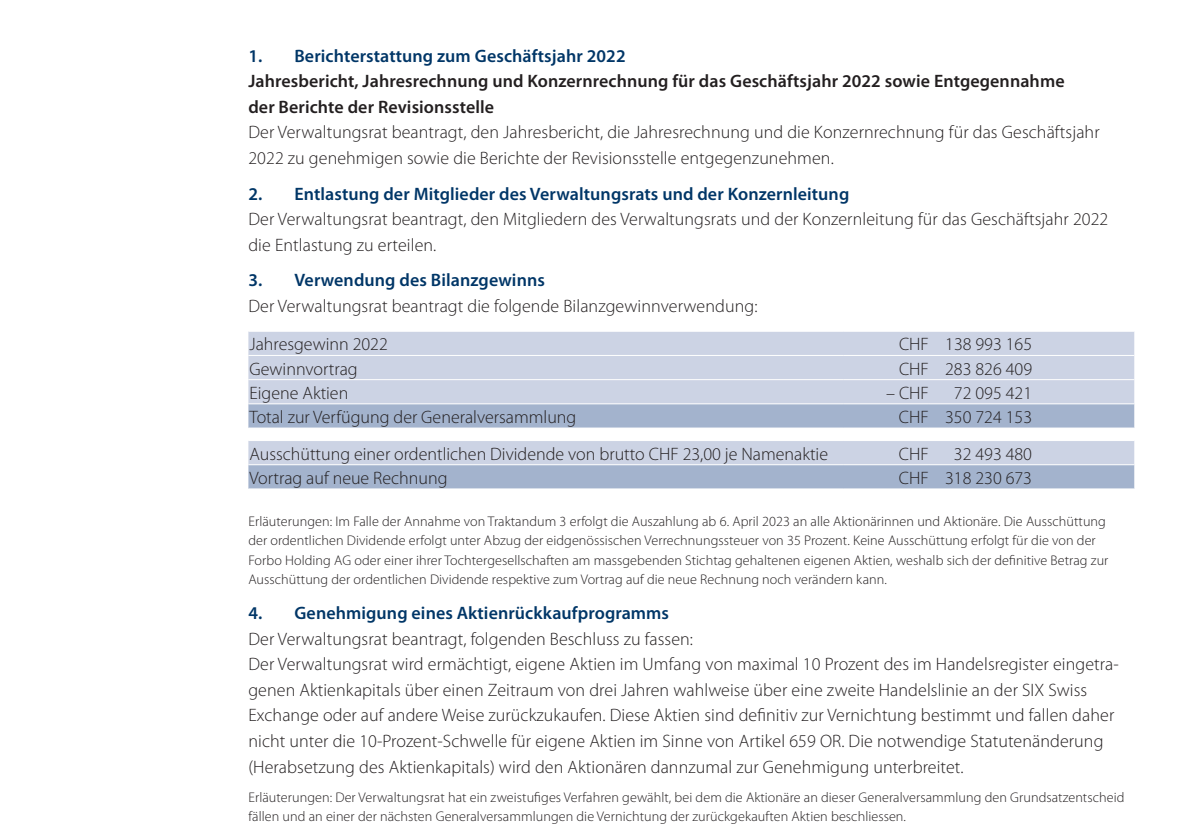
<style>
.page{position:relative;width:1191px;height:840px;background:#fff}
.page>*{position:absolute;margin:0;border:0;box-sizing:border-box;transform-origin:0 0}
.t1{font:300 18px/25.6px "Myriad Pro";letter-spacing:.005em;color:#231f20}
.t2{font:600 18px "Myriad Pro";letter-spacing:.005em;color:#003667}
.t3{font:600 18px/25.6px "Myriad Pro";letter-spacing:.005em;color:#231f20}
.t4{font:300 14px/19.2px "Myriad Pro";letter-spacing:.005em;color:#231f20}
</style>
<div class="page">
<div style="left:248px;top:331px;width:886px;height:72px;background:#ccd3e4"></div>
<svg style="left:248px;top:404px;width:886px;height:84px;background:#b1bed5"></svg>
<svg style="left:248px;top:428px;width:886px;height:12px"></svg>
<hr style="left:248px;top:355px;width:596px;height:1px;background:#fff">
<hr style="left:844px;top:355px;width:85px;height:1px;background:#fff">
<hr style="left:929px;top:355px;width:205px;height:1px;background:#fff">
<hr style="left:248px;top:379px;width:596px;height:1px;background:#fff">
<hr style="left:844px;top:379px;width:85px;height:1px;background:#fff">
<hr style="left:929px;top:379px;width:205px;height:1px;background:#fff">
<hr style="left:248px;top:427px;width:596px;height:1px;background:#fff">
<hr style="left:844px;top:427px;width:85px;height:1px;background:#fff">
<hr style="left:929px;top:427px;width:205px;height:1px;background:#fff">
<hr style="left:248px;top:440px;width:596px;height:1px;background:#fff">
<hr style="left:844px;top:440px;width:85px;height:1px;background:#fff">
<hr style="left:929px;top:440px;width:205px;height:1px;background:#fff">
<hr style="left:248px;top:464px;width:596px;height:1px;background:#fff">
<hr style="left:844px;top:464px;width:85px;height:1px;background:#fff">
<hr style="left:929px;top:464px;width:205px;height:1px;background:#fff">
<p class="t2" style="left:248px;top:45px;width:379px">1. Berichterstattung zum Geschäftsjahr 2022</p>
<p class="t3" style="left:248px;top:69px;width:817px">Jahresbericht, Jahresrechnung und Konzernrechnung für das Geschäftsjahr 2022 sowie Entgegennahme der Berichte der Revisionsstelle</p>
<p class="t1" style="left:248px;top:120px;width:852px">Der Verwaltungsrat beantragt, den Jahresbericht, die Jahresrechnung und die Konzernrechnung für das Geschäftsjahr<br>2022 zu genehmigen sowie die Berichte der Revisionsstelle entgegenzunehmen.</p>
<p class="t2" style="left:248px;top:183px;width:602px">2. Entlastung der Mitglieder des Verwaltungsrats und der Konzernleitung</p>
<p class="t1" style="left:248px;top:206px;width:861px">Der Verwaltungsrat beantragt, den Mitgliedern des Verwaltungsrats und der Konzernleitung für das Geschäftsjahr 2022 die Entlastung zu erteilen.</p>
<p class="t2" style="left:248px;top:270px;width:298px">3. Verwendung des Bilanzgewinns</p>
<p class="t1" style="left:248px;top:286px;width:510px;line-height:38.6px">Der Verwaltungsrat beantragt die folgende Bilanzgewinnverwendung:<br>Jahresgewinn 2022</p>
<p class="t1" style="left:899px;top:332px;width:135px">CHF 138 993 165</p>
<p class="t1" style="left:249px;top:356px;width:110px">Gewinnvortrag</p>
<p class="t1" style="left:899px;top:356px;width:135px">CHF 283 826 409</p>
<p class="t1" style="left:249px;top:380px;width:100px">Eigene Aktien</p>
<p class="t1" style="left:886px;top:380px;width:44px">– CHF</p>
<p class="t1" style="left:954px;top:380px;width:80px">72 095 421</p>
<p class="t1" style="left:249px;top:404px;width:328px">Total zur Verfügung der Generalversammlung</p>
<p class="t1" style="left:899px;top:404px;width:135px">CHF 350 724 153</p>
<p class="t1" style="left:249px;top:441px;width:580px">Ausschüttung einer ordentlichen Dividende von brutto CHF 23,00 je Namenaktie</p>
<p class="t1" style="left:899px;top:441px;width:31px">CHF</p>
<p class="t1" style="left:954px;top:441px;width:80px">32 493 480</p>
<p class="t1" style="left:249px;top:465px;width:200px">Vortrag auf neue Rechnung</p>
<p class="t1" style="left:899px;top:465px;width:135px">CHF 318 230 673</p>
<p class="t4" style="left:248px;top:512px;width:861px">Erläuterungen: Im Falle der Annahme von Traktandum 3 erfolgt die Auszahlung ab 6. April 2023 an alle Aktionärinnen und Aktionäre. Die Ausschüttung der ordentlichen Dividende erfolgt unter Abzug der eidgenössischen Verrechnungssteuer von 35 Prozent. Keine Ausschüttung erfolgt für die von der Forbo Holding AG oder einer ihrer Tochtergesellschaften am massgebenden Stichtag gehaltenen eigenen Aktien, weshalb sich der definitive Betrag zur Ausschüttung der ordentlichen Dividende respektive zum Vortrag auf die neue Rechnung noch verändern kann.</p>
<p class="t2" style="left:248px;top:603px;width:422px">4. Genehmigung eines Aktienrückkaufprogramms</p>
<p class="t1" style="left:248px;top:626px;width:872px">Der Verwaltungsrat beantragt, folgenden Beschluss zu fassen:<br>Der Verwaltungsrat wird ermächtigt, eigene Aktien im Umfang von maximal 10 Prozent des im Handelsregister eingetra&shy;genen Aktienkapitals über einen Zeitraum von drei Jahren wahlweise über eine zweite Handelslinie an der SIX Swiss Exchange oder auf andere Weise zurückzukaufen. Diese Aktien sind definitiv zur Vernichtung bestimmt und fallen daher nicht unter die 10-Prozent-Schwelle für eigene Aktien im Sinne von Artikel 659 OR. Die notwendige Statutenänderung (Herabsetzung des Aktienkapitals) wird den Aktionären dannzumal zur Genehmigung unterbreitet.</p>
<p class="t4" style="left:248px;top:787px;width:877px">Erläuterungen: Der Verwaltungsrat hat ein zweistufiges Verfahren gewählt, bei dem die Aktionäre an dieser Generalversammlung den Grundsatzentscheid fällen und an einer der nächsten Generalversammlungen die Vernichtung der zurückgekauften Aktien beschliessen.</p>
</div>
